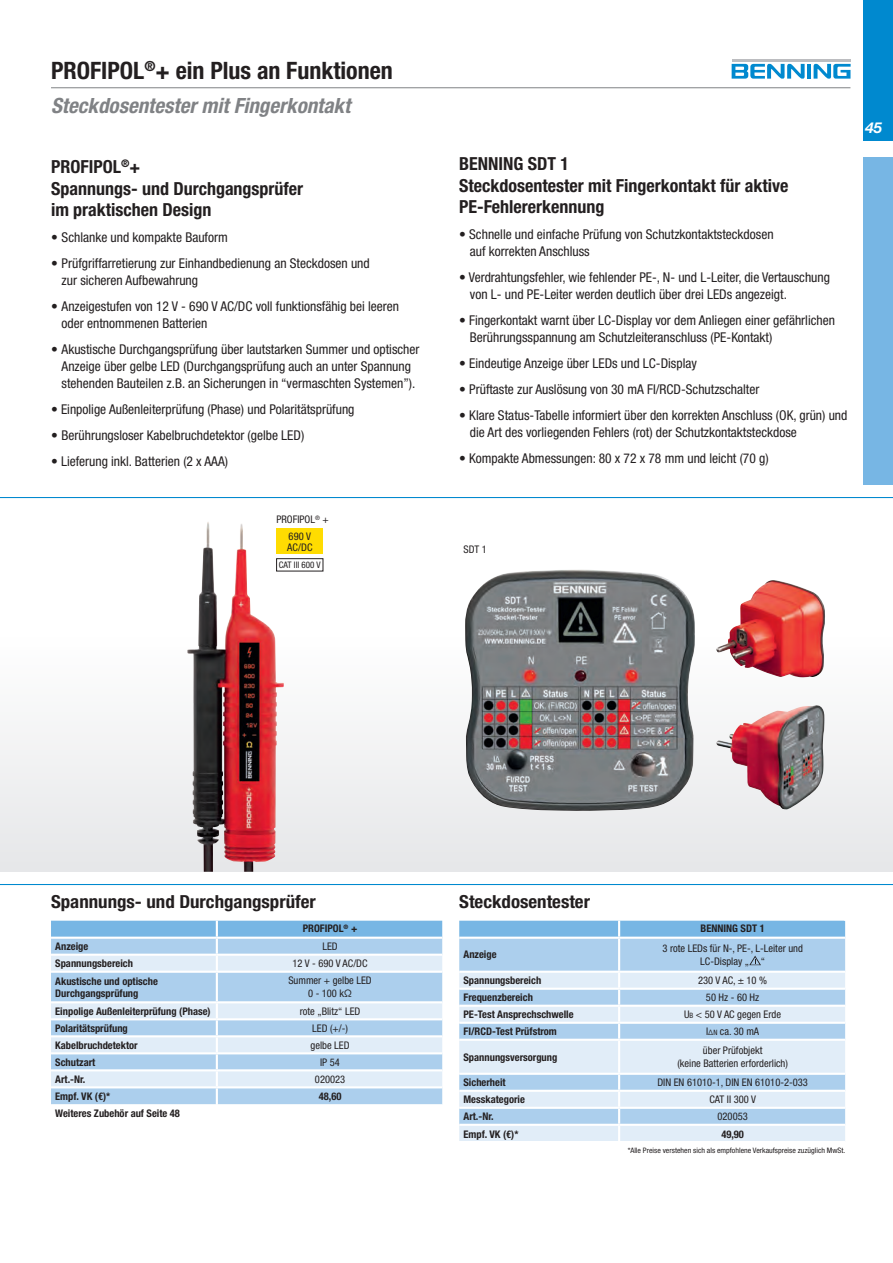
<style>
.page{position:relative;width:893px;height:1263px;background:#fff}
.page>*{position:absolute;margin:0;border:0;box-sizing:border-box;transform-origin:0 0}
.t1{font:700 condensed 24px "Helvetica Neue LT Pro";color:#231f20}
.t2{font:italic 700 condensed 21px "Helvetica Neue LT Pro";color:#808285}
.t3{font:700 condensed 18px/21.6px "Helvetica Neue LT Pro";color:#231f20}
.t4{font:700 condensed 18px "Helvetica Neue LT Pro";color:#231f20;scale:1.05 1}
.t5{font:italic 700 15px "Helvetica Neue LT Pro";color:#fff}
.t6{font:condensed 13.5px/17.2px "Helvetica Neue LT Pro";color:#231f20}
.t7{font:700 condensed 10.5px/12px "Helvetica Neue LT Pro";color:#231f20}
.t8{font:condensed 10.5px/12.6px "Helvetica Neue LT Pro";color:#231f20;text-align:center}
.t9{font:condensed 9px "Helvetica Neue LT Pro";color:#231f20}
.t10{font:condensed 7.5px "Helvetica Neue LT Pro";color:#231f20;scale:1.05 1}
.s1{font-size:7.35px}
.s2{font-size:7.5px}
</style>
<div class="page">
<div style="left:863px;top:157px;width:30px;height:328px;background:#77b6e4"></div>
<div style="left:0;top:510px;width:893px;height:362px;background:linear-gradient(to bottom,#fff,#e8e9eb)"></div>
<hr style="left:0;top:884px;width:893px;height:1px;background:#0089cf">
<hr style="left:0;top:497px;width:893px;height:1px;background:#0089cf">
<div style="left:863px;top:0;width:30px;height:140px;background:#0089cf"></div>
<hr style="left:51px;top:87px;width:799px;height:1px;background:#808285">
<img style="left:187px;top:522px;width:90px;height:350px">
<div style="left:277px;top:559px;width:46px;height:12px;background:#fff"></div>
<div style="left:276px;top:558px;width:47px;height:13px;border:1px solid #231f20"></div>
<div style="left:276px;top:529px;width:47px;height:25px;background:#ffdc01"></div>
<div style="left:51px;top:973px;width:391px;height:28px;background:#accfed"></div>
<svg style="left:51px;top:921px;width:391px;height:50px;background:#b3d4ef"></svg>
<hr style="left:216px;top:973px;width:2px;height:28px;background:#fff">
<svg style="left:51px;top:1003px;width:391px;height:102px;background:#cde1f3"></svg>
<div style="left:459px;top:939px;width:386px;height:32px;background:#accfed"></div>
<svg style="left:459px;top:973px;width:386px;height:168px;background:#cde1f3"></svg>
<svg style="left:459px;top:921px;width:386px;height:16px;background:#7ab8e4"></svg>
<hr style="left:618px;top:939px;width:2px;height:32px;background:#fff">
<hr style="left:459px;top:988px;width:160px;height:2px;background:#fff">
<hr style="left:619px;top:988px;width:226px;height:2px;background:#fff">
<hr style="left:459px;top:1005px;width:160px;height:2px;background:#fff">
<hr style="left:619px;top:1005px;width:226px;height:2px;background:#fff">
<hr style="left:459px;top:1022px;width:160px;height:2px;background:#fff">
<hr style="left:619px;top:1022px;width:226px;height:2px;background:#fff">
<svg style="left:618px;top:973px;width:2px;height:66px"></svg>
<hr style="left:459px;top:1039px;width:160px;height:2px;background:#fff">
<hr style="left:619px;top:1039px;width:226px;height:2px;background:#fff">
<hr style="left:618px;top:1041px;width:2px;height:32px;background:#fff">
<hr style="left:459px;top:1073px;width:160px;height:2px;background:#fff">
<hr style="left:619px;top:1073px;width:226px;height:2px;background:#fff">
<hr style="left:459px;top:1090px;width:160px;height:2px;background:#fff">
<hr style="left:619px;top:1090px;width:226px;height:2px;background:#fff">
<hr style="left:459px;top:1107px;width:160px;height:2px;background:#fff">
<hr style="left:619px;top:1107px;width:226px;height:2px;background:#fff">
<hr style="left:459px;top:1124px;width:160px;height:2px;background:#fff">
<hr style="left:619px;top:1124px;width:226px;height:2px;background:#fff">
<svg style="left:618px;top:1075px;width:2px;height:66px"></svg>
<svg style="left:749px;top:955px;width:12px;height:10px"></svg>
<img style="left:715px;top:580px;width:111px;height:98px">
<img style="left:465px;top:570px;width:231px;height:241px">
<img style="left:716px;top:705px;width:109px;height:105px">
<hr style="left:732px;top:59px;width:119px;height:3px;background:#bcbdc0">
<hr style="left:807px;top:64px;width:4px;height:15px;background:#0089cf">
<svg style="left:732px;top:64px;width:73px;height:15px"></svg>
<svg style="left:814px;top:64px;width:37px;height:15px"></svg>
<h1 class="t1" style="left:51px;top:56px;width:343px">PROFIPOL<sup>®</sup>+ ein Plus an Funktionen</h1>
<h2 class="t2" style="left:51px;top:92px;width:301px">Steckdosentester mit Fingerkontakt</h2>
<h3 class="t3" style="left:51px;top:156px;width:254px">PROFIPOL<sup>®</sup>+<br>Spannungs- und Durchgangsprüfer im praktischen Design</h3>
<p class="t6" style="left:51px;top:228px;width:178px">• Schlanke und kompakte Bauform</p>
<p class="t6" style="left:62px;top:254px;width:310px;text-indent:-11px">• Prüfgriffarretierung zur Einhandbedienung an Steckdosen und zur sicheren Aufbewahrung</p>
<p class="t6" style="left:62px;top:297px;width:339px;text-indent:-11px">• Anzeigestufen von 12 V - 690 V AC/DC voll funktionsfähig bei leeren oder entnommenen Batterien</p>
<p class="t6" style="left:51px;top:340px;width:370px;text-align:center">• Akustische Durchgangsprüfung über lautstarken Summer und optischer<br>Anzeige über gelbe LED (Durchgangsprüfung auch an unter Spannung stehenden Bauteilen z.B. an Sicherungen in “vermaschten Systemen”).</p>
<p class="t6" style="left:51px;top:401px;width:305px">• Einpolige Außenleiterprüfung (Phase) und Polaritätsprüfung</p>
<p class="t6" style="left:51px;top:426px;width:255px">• Berührungsloser Kabelbruchdetektor (gelbe LED)</p>
<p class="t6" style="left:51px;top:452px;width:178px">• Lieferung inkl. Batterien (2 x AAA)</p>
<p class="t8" style="left:276px;top:513px;width:54px">PROFIPOL<sup>®</sup> +</p>
<p class="t8" style="left:287px;top:530px;width:27px;line-height:11.2px;text-align:left">690 V<br>AC/DC</p>
<p class="t9" style="left:279px;top:560px;width:43px">CAT III 600 V</p>
<h3 class="t3" style="left:459px;top:153px;width:331px">BENNING SDT 1<br>Steckdosentester mit Fingerkontakt für aktive<br>PE-Fehlererkennung</h3>
<p class="t6" style="left:470px;top:226px;width:305px;text-indent:-11px">• Schnelle und einfache Prüfung von Schutzkontaktsteckdosen auf korrekten Anschluss</p>
<p class="t6" style="left:470px;top:269px;width:362px;text-indent:-11px">• Verdrahtungsfehler, wie fehlender PE-, N- und L-Leiter, die Vertauschung von L- und PE-Leiter werden deutlich über drei LEDs angezeigt.</p>
<p class="t6" style="left:470px;top:312px;width:367px;text-indent:-11px">• Fingerkontakt warnt über LC-Display vor dem Anliegen einer gefährlichen<br>Berührungsspannung am Schutzleiteranschluss (PE-Kontakt)</p>
<p class="t6" style="left:459px;top:355px;width:239px">• Eindeutige Anzeige über LEDs und LC-Display</p>
<p class="t6" style="left:459px;top:380px;width:302px">• Prüftaste zur Auslösung von 30 mA FI/RCD-Schutzschalter</p>
<p class="t6" style="left:470px;top:406px;width:379px;text-indent:-11px">• Klare Status-Tabelle informiert über den korrekten Anschluss (OK, grün) und die Art des vorliegenden Fehlers (rot) der Schutzkontaktsteckdose</p>
<p class="t6" style="left:459px;top:449px;width:311px">• Kompakte Abmessungen: 80 x 72 x 78 mm und leicht (70 g)</p>
<p class="t5" style="left:865px;top:118px;width:18px">45</p>
<p class="t8" style="left:463px;top:543px;width:25px">SDT 1</p>
<h3 class="t4" style="left:51px;top:891px;width:254px">Spannungs- und Durchgangsprüfer</h3>
<p class="t7" style="left:303px;top:922px;width:56px">PROFIPOL<sup>®</sup> +</p>
<p class="t7" style="left:55px;top:940px;width:35px">Anzeige</p>
<p class="t8" style="left:322px;top:940px;width:17px">LED</p>
<p class="t7" style="left:55px;top:957px;width:79px">Spannungsbereich</p>
<p class="t8" style="left:293px;top:957px;width:76px">12 V - 690 V AC/DC</p>
<p class="t7" style="left:55px;top:975px;width:104px">Akustische und optische<br>Durchgangsprüfung</p>
<p class="t8" style="left:288px;top:974px;width:85px">Summer + gelbe LED<br>0 - 100 kΩ</p>
<p class="t7" style="left:55px;top:1005px;width:157px">Einpolige Außenleiterprüfung (Phase)</p>
<p class="t8" style="left:300px;top:1004px;width:62px">rote „Blitz“ LED</p>
<p class="t7" style="left:55px;top:1022px;width:74px">Polaritätsprüfung</p>
<p class="t8" style="left:312px;top:1021px;width:37px">LED (+/-)</p>
<p class="t7" style="left:55px;top:1039px;width:84px">Kabelbruchdetektor</p>
<p class="t8" style="left:311px;top:1038px;width:41px">gelbe LED</p>
<p class="t7" style="left:55px;top:1056px;width:42px">Schutzart</p>
<p class="t8" style="left:320px;top:1055px;width:21px">IP 54</p>
<p class="t7" style="left:55px;top:1073px;width:32px">Art.-Nr.</p>
<p class="t8" style="left:315px;top:1072px;width:32px">020023</p>
<p class="t7" style="left:55px;top:1090px;width:56px">Empf. VK (€)*</p>
<p class="t7" style="left:319px;top:1090px;width:24px">48,60</p>
<p class="t7" style="left:55px;top:1107px;width:126px">Weiteres Zubehör auf Seite 48</p>
<h3 class="t4" style="left:459px;top:891px;width:126px">Steckdosentester</h3>
<p class="t7" style="left:701px;top:922px;width:66px">BENNING SDT 1</p>
<p class="t7" style="left:463px;top:948px;width:35px">Anzeige</p>
<p class="t8" style="left:662px;top:941px;width:142px;line-height:13.5px">3 rote LEDs für N-, PE-, L-Leiter und<br>LC-Display „ “</p>
<p class="t7" style="left:463px;top:974px;width:79px">Spannungsbereich</p>
<p class="t8" style="left:698px;top:974px;width:70px">230 V AC, ± 10 %</p>
<p class="t7" style="left:463px;top:991px;width:71px">Frequenzbereich</p>
<p class="t8" style="left:706px;top:991px;width:55px">50 Hz - 60 Hz</p>
<p class="t7" style="left:463px;top:1008px;width:112px">PE-Test Ansprechschwelle</p>
<p class="t8" style="left:684px;top:1008px;width:98px">U<span class="s1">b</span> &lt; 50 V AC gegen Erde</p>
<p class="t7" style="left:463px;top:1025px;width:95px">FI/RCD-Test Prüfstrom</p>
<p class="t8" style="left:706px;top:1025px;width:55px">I<span class="s2">Δ</span><span class="s1">n</span> ca. 30 mA</p>
<p class="t7" style="left:463px;top:1051px;width:95px">Spannungsversorgung</p>
<p class="t8" style="left:677px;top:1044px;width:112px">über Prüfobjekt<br>(keine Batterien erforderlich)</p>
<p class="t7" style="left:463px;top:1076px;width:44px">Sicherheit</p>
<p class="t8" style="left:657px;top:1076px;width:152px">DIN EN 61010-1, DIN EN 61010-2-033</p>
<p class="t7" style="left:463px;top:1093px;width:63px">Messkategorie</p>
<p class="t8" style="left:709px;top:1093px;width:48px">CAT II 300 V</p>
<p class="t7" style="left:463px;top:1110px;width:32px">Art.-Nr.</p>
<p class="t8" style="left:718px;top:1110px;width:32px">020053</p>
<p class="t7" style="left:463px;top:1128px;width:56px">Empf. VK (€)*</p>
<p class="t7" style="left:721px;top:1128px;width:24px">49,90</p>
<p class="t10" style="left:628px;top:1146px;width:209px">*Alle Preise verstehen sich als empfohlene Verkaufspreise zuzüglich MwSt.</p>
</div>
